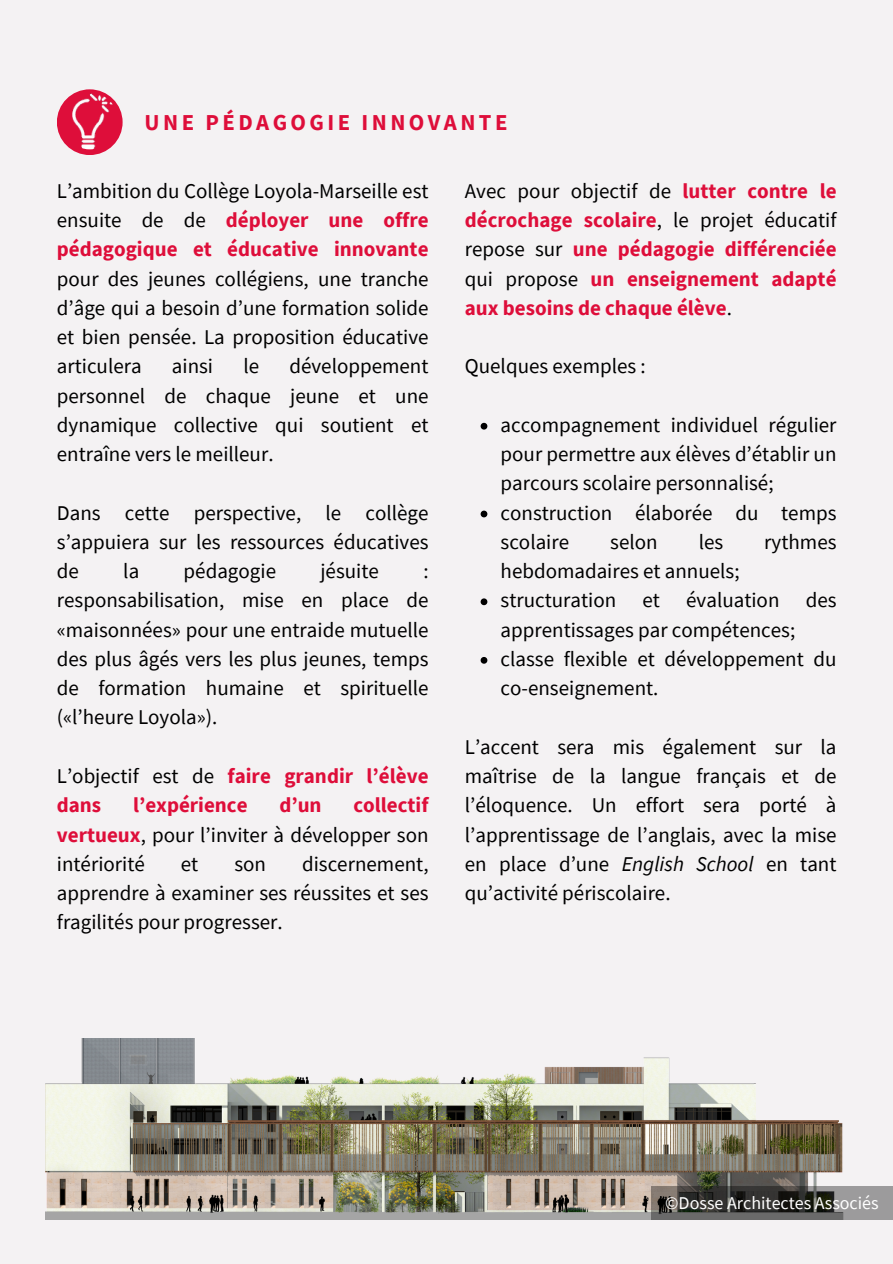
<style>
.page{position:relative;width:893px;height:1264px;background:#fff}
.page>*{position:absolute;margin:0;border:0;box-sizing:border-box;transform-origin:0 0}
.t1{font:700 22.8px "Source Sans Pro";letter-spacing:.15em;color:#de0e3a}
.t2{font:21px/29.2px "Source Sans Pro";color:#000;text-align:justify}
.t3{font:700 21px/29.2px "Source Sans Pro";color:#de0e3a}
.t4{font:18px "Source Sans Pro";color:#fff}
.s1{font-weight:700;color:#de0e3a}
.s2{font-weight:400;color:#000}
.s3{font-style:italic}
</style>
<div class="page">
<div style="left:0;top:0;width:892px;height:1263px;background:#f4f2f3"></div>
<svg style="left:480px;top:423px;width:7px;height:6px"></svg>
<svg style="left:480px;top:510px;width:7px;height:7px"></svg>
<svg style="left:480px;top:598px;width:7px;height:7px"></svg>
<svg style="left:480px;top:657px;width:7px;height:6px"></svg>
<img style="left:45px;top:1038px;width:798px;height:181px">
<svg style="left:650px;top:1186px;width:242px;height:33px"></svg>
<div style="left:57px;top:89px;width:66px;height:66px;background:#de0e3a;border-radius:50%"></div>
<img style="left:61px;top:93px;width:57px;height:56px;border-radius:50%">
<p class="t1" style="left:145px;top:108px;width:364px">UNE PÉDAGOGIE INNOVANTE</p>
<p class="t2" style="left:57px;top:176px;width:373px">L’ambition du Collège Loyola-Marseille est ensuite de de <span class="s1">déployer une offre pédagogique et éducative innovante</span></p>
<p class="t2" style="left:57px;top:263px;width:373px">pour des jeunes collégiens, une tranche d’âge qui a besoin d’une formation solide et bien pensée. La proposition éducative articulera</p>
<p class="t2" style="left:57px;top:351px;width:373px;text-indent:232px">développement personnel de chaque jeune et une dynamique collective qui soutient et entraîne vers le meilleur.</p>
<p class="t2" style="left:172px;top:351px;width:43px">ainsi</p>
<p class="t2" style="left:243px;top:351px;width:17px">le</p>
<p class="t2" style="left:57px;top:497px;width:373px">Dans cette perspective, le collège s’appuiera sur les ressources éducatives de</p>
<p class="t2" style="left:123px;top:556px;width:17px">la</p>
<p class="t2" style="left:184px;top:556px;width:94px">pédagogie</p>
<p class="t2" style="left:320px;top:556px;width:60px">jésuite</p>
<p class="t2" style="left:57px;top:556px;width:373px;text-indent:366px">: responsabilisation, mise en place de «maisonnées» pour une entraide mutuelle des plus âgés vers les plus jeunes, temps de formation humaine et spirituelle («l’heure Loyola»).</p>
<p class="t3" style="left:57px;top:761px;width:373px"><span class="s2">L’objectif est de</span> faire grandir l’élève dans</p>
<p class="t3" style="left:133px;top:790px;width:116px">l’expérience</p>
<p class="t3" style="left:279px;top:790px;width:44px">d’un</p>
<p class="t2" style="left:57px;top:790px;width:373px;text-indent:296px"><span class="s1">collectif vertueux</span>, pour l’inviter à développer son intériorité</p>
<p class="t2" style="left:57px;top:848px;width:373px;text-indent:245px">discernement, apprendre à examiner ses réussites et ses fragilités pour progresser.</p>
<p class="t2" style="left:181px;top:848px;width:19px">et</p>
<p class="t2" style="left:234px;top:848px;width:33px">son</p>
<p class="t3" style="left:465px;top:176px;width:373px;text-align:justify"><span class="s2">Avec pour objectif de</span> lutter contre le décrochage scolaire<span class="s2">, le projet éducatif repose sur</span> une pédagogie différenciée <span class="s2">qui propose</span> un enseignement adapté aux besoins de chaque élève<span class="s2">.</span></p>
<p class="t2" style="left:465px;top:351px;width:182px">Quelques exemples :</p>
<p class="t2" style="left:500px;top:410px;width:337px;text-align:left">accompagnement individuel régulier pour permettre aux élèves d’établir un parcours scolaire personnalisé; construction élaborée du temps scolaire</p>
<p class="t2" style="left:610px;top:527px;width:49px">selon</p>
<p class="t2" style="left:698px;top:527px;width:26px">les</p>
<p class="t2" style="left:764px;top:527px;width:74px">rythmes</p>
<p class="t2" style="left:500px;top:556px;width:337px;text-align:left">hebdomadaires et annuels; structuration et évaluation des apprentissages par compétences; classe flexible et développement du co-enseignement.</p>
<p class="t2" style="left:465px;top:731px;width:373px">L’accent sera mis également sur la maîtrise de la langue français et de l’éloquence. Un effort sera porté à l’apprentissage de l’anglais, avec la mise en place d’une <span class="s3">English School</span> en tant qu’activité périscolaire.</p>
<p class="t4" style="left:665px;top:1190px;width:215px">©Dosse Architectes Associés</p>
</div>
